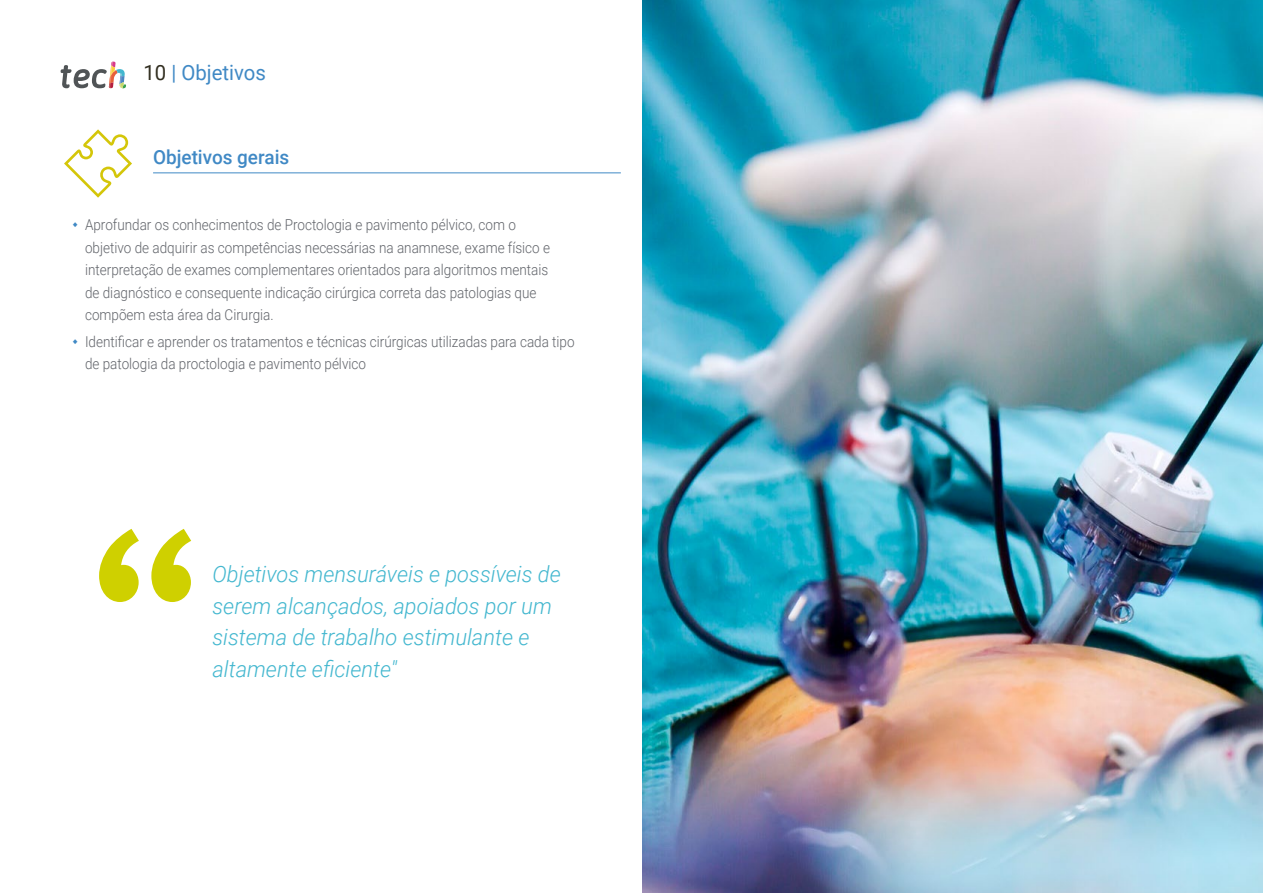
<style>
.page{position:relative;width:1263px;height:893px;background:#fff}
.page>*{position:absolute;margin:0;border:0;box-sizing:border-box;transform-origin:0 0}
.t1{font:italic 300 22.5px/31.5px "Roboto";color:#43b7cf}
.t2{font:21px "Roboto";color:#4089c5}
.t3{font:500 19.5px "Roboto";color:#4089c5}
.t4{font:300 15px/22.5px "Roboto";color:#61646a;scale:.9 1}
.s1{color:#312e20}
</style>
<div class="page">
<hr style="left:153px;top:172px;width:468px;height:1px;background:#4089c5">
<svg style="left:64px;top:129px;width:68px;height:69px"></svg>
<img style="left:642px;top:0;width:621px;height:893px">
<svg style="left:99px;top:529px;width:92px;height:73px"></svg>
<svg style="left:61px;top:62px;width:65px;height:27px"></svg>
<h2 class="t2" style="left:144px;top:57px;width:124px"><span class="s1">10</span> | Objetivos</h2>
<h3 class="t3" style="left:153px;top:144px;width:138px">Objetivos gerais</h3>
<p class="t4" style="left:85px;top:213px;width:518px">Aprofundar os conhecimentos de Proctologia e pavimento pélvico, com o objetivo de adquirir as competências necessárias na anamnese, exame físico e interpretação de exames complementares orientados para algoritmos mentais de diagnóstico e consequente indicação cirúrgica correta das patologias que compõem esta área da Cirurgia.</p>
<p class="t4" style="left:85px;top:330px;width:545px">Identificar e aprender os tratamentos e técnicas cirúrgicas utilizadas para cada tipo de patologia da proctologia e pavimento pélvico</p>
<h1 class="t1" style="left:212px;top:558px;width:350px">Objetivos mensuráveis e possíveis de serem alcançados, apoiados por um sistema de trabalho estimulante e altamente eficiente"</h1>
</div>
